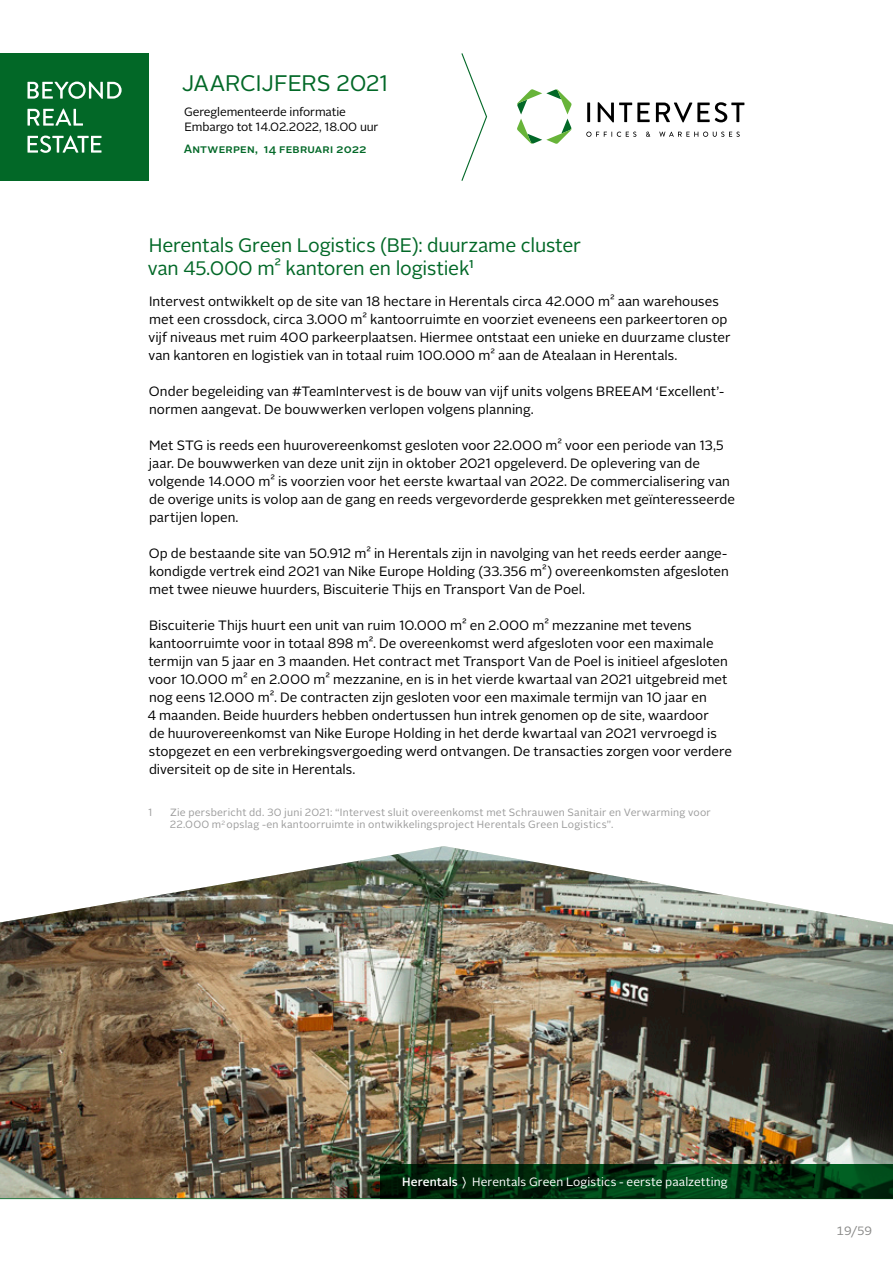
<style>
.page{position:relative;width:893px;height:1263px;background:#fff}
.page>*{position:absolute;margin:0;border:0;box-sizing:border-box;transform-origin:0 0}
.t1{font:22.5px "Alright Sans";letter-spacing:-.015em;color:#026827}
.t2{font:19.5px/22.5px "Alright Sans";letter-spacing:-.015em;color:#026827}
.t3{font:13.5px/18px "Alright Sans";color:#000}
.t4{font:12px/15px "Alright Sans";letter-spacing:-.01em;color:#000}
.t5{font:12px "Alright Sans";letter-spacing:.005em;color:#fff}
.t6{font:500 12px "Alright Sans";letter-spacing:.015em;color:#026827}
.t7{font:12px "Alright Sans";color:#878786}
.t8{font:10.5px/12px "Alright Sans";letter-spacing:.02em;color:#9c9c9c}
.s1{font-weight:500}
</style>
<div class="page">
<svg style="left:517px;top:89px;width:55px;height:55px"></svg>
<svg style="left:586px;top:132px;width:50px;height:5px"></svg>
<svg style="left:646px;top:132px;width:4px;height:5px"></svg>
<svg style="left:659px;top:132px;width:81px;height:5px"></svg>
<hr style="left:587px;top:103px;width:3px;height:19px;background:#000">
<svg style="left:598px;top:102px;width:52px;height:20px"></svg>
<svg style="left:656px;top:102px;width:88px;height:20px"></svg>
<div style="left:0;top:53px;width:149px;height:128px;background:#026827"></div>
<svg style="left:28px;top:136px;width:74px;height:17px"></svg>
<svg style="left:28px;top:109px;width:55px;height:17px"></svg>
<svg style="left:28px;top:82px;width:94px;height:17px"></svg>
<svg style="left:461px;top:53px;width:27px;height:128px"></svg>
<hr style="left:0;top:1198px;width:893px;height:1px;background:#026827">
<img style="left:0;top:846px;width:893px;height:352px">
<svg style="left:381px;top:1164px;width:512px;height:34px;background:#003110"></svg>
<h1 class="t1" style="left:181px;top:68px;width:209px">JAARCIJFERS 2021</h1>
<p class="t4" style="left:184px;top:105px;width:196px">Gereglementeerde informatie<br>Embargo tot 14.02.2022, 18.00 uur</p>
<p class="t6" style="left:184px;top:141px;width:184px">Antwerpen, 14 februari 2022</p>
<h2 class="t2" style="left:148px;top:234px;width:435px">Herentals Green Logistics (BE): duurzame cluster van 45.000 m² kantoren en logistiek<sup>1</sup></h2>
<p class="t3" style="left:148px;top:293px;width:584px">Intervest ontwikkelt op de site van 18 hectare in Herentals circa 42.000 m² aan warehouses met een crossdock, circa 3.000 m² kantoorruimte en voorziet eveneens een parkeertoren op vijf niveaus met ruim 400 parkeerplaatsen. Hiermee ontstaat een unieke en duurzame cluster van kantoren en logistiek van in totaal ruim 100.000 m² aan de Atealaan in Herentals.</p>
<p class="t3" style="left:149px;top:383px;width:577px">Onder begeleiding van #TeamIntervest is de bouw van vijf units volgens BREEAM ‘Excellent’- normen aangevat. De bouwwerken verlopen volgens planning.</p>
<p class="t3" style="left:148px;top:437px;width:588px">Met STG is reeds een huurovereenkomst gesloten voor 22.000 m² voor een periode van 13,5 jaar. De bouwwerken van deze unit zijn in oktober 2021 opgeleverd. De oplevering van de volgende 14.000 m² is voorzien voor het eerste kwartaal van 2022. De commercialisering van de overige units is volop aan de gang en reeds vergevorderde gesprekken met geïnteresseerde partijen lopen.</p>
<p class="t3" style="left:149px;top:545px;width:582px">Op de bestaande site van 50.912 m² in Herentals zijn in navolging van het reeds eerder aange&shy;kondigde vertrek eind 2021 van Nike Europe Holding (33.356 m²) overeenkomsten afgesloten met twee nieuwe huurders, Biscuiterie Thijs en Transport Van de Poel.</p>
<p class="t3" style="left:148px;top:616px;width:586px">Biscuiterie Thijs huurt een unit van ruim 10.000 m² en 2.000 m² mezzanine met tevens kantoorruimte voor in totaal 898 m². De overeenkomst werd afgesloten voor een maximale termijn van 5 jaar en 3 maanden. Het contract met Transport Van de Poel is initieel afgesloten voor 10.000 m² en 2.000 m² mezzanine, en is in het vierde kwartaal van 2021 uitgebreid met nog eens 12.000 m². De contracten zijn gesloten voor een maximale termijn van 10 jaar en<br>4 maanden. Beide huurders hebben ondertussen hun intrek genomen op de site, waardoor<br>de huurovereenkomst van Nike Europe Holding in het derde kwartaal van 2021 vervroegd is stopgezet en een verbrekingsvergoeding werd ontvangen. De transacties zorgen voor verdere diversiteit op de site in Herentals.</p>
<p class="t8" style="left:148px;top:807px;width:6px">1</p>
<p class="t8" style="left:170px;top:807px;width:542px">Zie persbericht dd. 30 juni 2021: “Intervest sluit overeenkomst met Schrauwen Sanitair en Verwarming voor<br>22.000 m<sup>2</sup> opslag -en kantoorruimte in ontwikkelingsproject Herentals Green Logistics”.</p>
<p class="t5" style="left:402px;top:1174px;width:327px"><span class="s1">Herentals</span> 〉 Herentals Green Logistics - eerste paalzetting</p>
<p class="t7" style="left:836px;top:1223px;width:37px">19/59</p>
</div>
